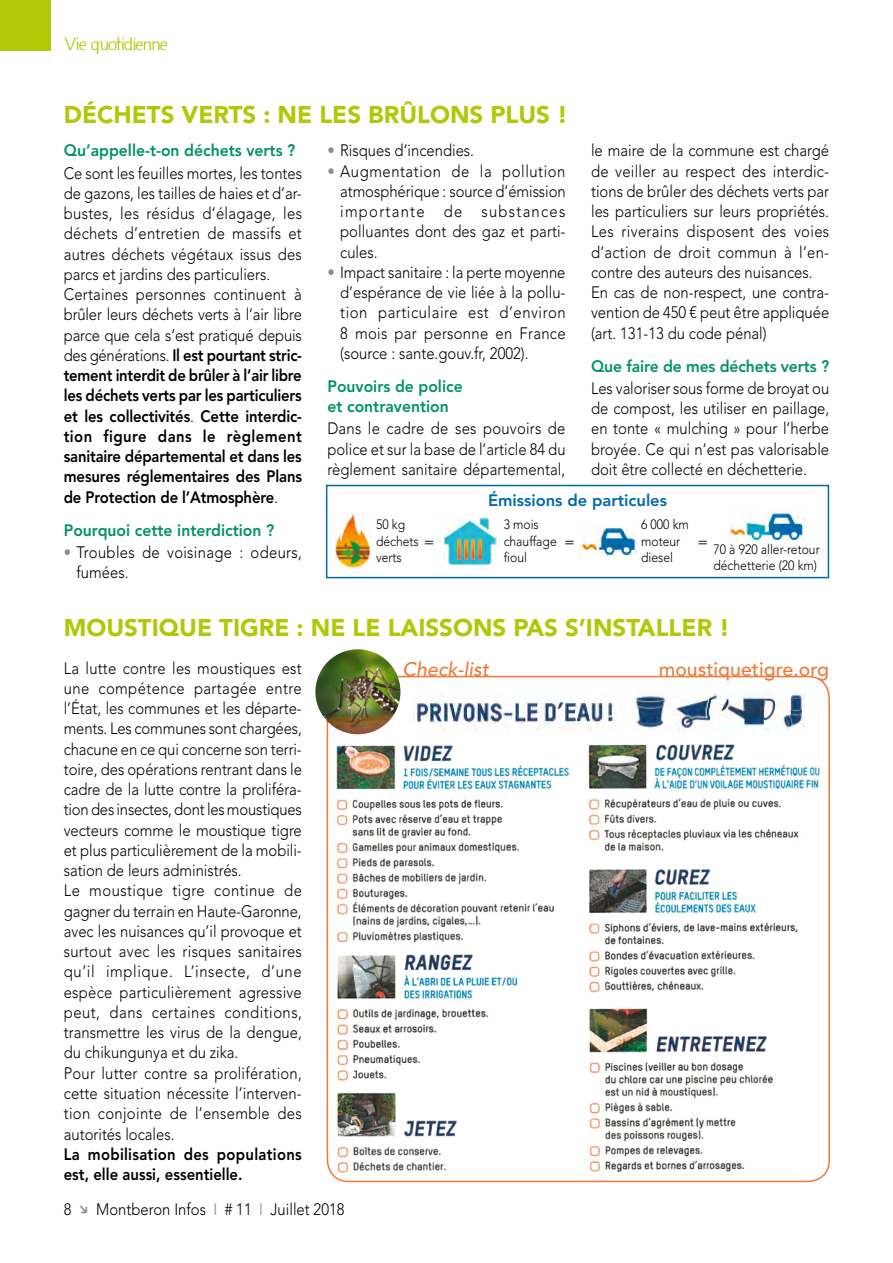
<style>
.page{position:relative;width:893px;height:1263px;background:#fff}
.page>*{position:absolute;margin:0;border:0;box-sizing:border-box;transform-origin:0 0}
.t1{font:900 24px "Avenir LT Std";color:#b1c707}
.t2{font:500 19.5px "Avenir LT Std";color:#ed7b3b}
.t3{font:italic 500 19.5px "Avenir LT Std";color:#ed7b3b}
.t4{font:300 18px "Avenir LT Std";color:#000;scale:.9 1}
.t5{font:300 16.5px/20.2px "Avenir LT Std";color:#000;text-align:justify;scale:.9 1}
.t6{font:800 16.5px/20.2px "Avenir LT Std";color:#00945e;scale:.95 1}
.t7{font:800 16.5px/20.2px "Avenir LT Std";letter-spacing:.02em;color:#000;scale:.9 1}
.t8{font:300 16.5px/20.2px "Avenir LT Std";letter-spacing:.02em;color:#000;scale:.9 1}
.t9{font:800 16.5px "Avenir LT Std";color:#0069a8}
.t10{font:16.5px "Usenet";letter-spacing:-.035em;color:#b1c707}
.t11{font:300 13.5px/16.5px "Avenir LT Std";color:#000;scale:.9 1}
.s1{font-weight:800}
.s2{color:#8b8c8d}
</style>
<div class="page">
<div style="left:0;top:0;width:51px;height:51px;background:#b1c707"></div>
<img style="left:332px;top:744px;width:493px;height:430px">
<div style="left:327px;top:676px;width:503px;height:506px;border:2px solid #ed7b3b;border-radius:21px"></div>
<div style="left:326px;top:485px;width:503px;height:93px;border:2px solid #0069a8"></div>
<img style="left:334px;top:513px;width:38px;height:56px">
<img style="left:443px;top:513px;width:56px;height:56px">
<img style="left:580px;top:526px;width:57px;height:30px">
<img style="left:728px;top:512px;width:77px;height:30px">
<img style="left:413px;top:692px;width:392px;height:39px">
<img style="left:315px;top:649px;width:85px;height:85px;border-radius:43px">
<p class="t10" style="left:64px;top:33px;width:106px">Vie quotidienne</p>
<h1 class="t1" style="left:64px;top:100px;width:505px">DÉCHETS VERTS : NE LES BRÛLONS PLUS !</h1>
<p class="t6" style="left:64px;top:140px;width:245px">Qu’appelle-t-on déchets verts ?</p>
<p class="t5" style="left:64px;top:163px;width:266px;text-align:left">Ce sont les feuilles mortes, les tontes de gazons, les tailles de haies et d’ar&shy;bustes, les résidus d’élagage, les déchets d’entretien de massifs et autres déchets végétaux issus des parcs et jardins des particuliers.<br>Certaines personnes continuent à brûler leurs déchets verts à l’air libre parce que cela s’est pratiqué depuis des générations. <span class="s1">Il est pourtant stric&shy;tement interdit de brûler à l’air libre les déchets verts par les particuliers et les collectivités</span>. <span class="s1">Cette interdic&shy;tion figure dans le règlement sanitaire départemental et dans les mesures réglementaires des Plans de Protection de l’Atmosphère</span>.</p>
<p class="t6" style="left:64px;top:520px;width:223px">Pourquoi cette interdiction ?</p>
<p class="t8" style="left:77px;top:542px;width:252px;text-indent:-13px"><span class="s2">•</span> Troubles de voisinage : odeurs, fumées.</p>
<p class="t5" style="left:591px;top:141px;width:266px;text-align:left">le maire de la commune est chargé de veiller au respect des interdic&shy;tions de brûler des déchets verts par les particuliers sur leurs propriétés.<br>Les riverains disposent des voies d’action de droit commun à l’en&shy;contre des auteurs des nuisances.<br>En cas de non-respect, une contra&shy;vention de 450 € peut être appliquée (art. 131-13 du code pénal)</p>
<p class="t6" style="left:591px;top:356px;width:252px">Que faire de mes déchets verts ?</p>
<p class="t5" style="left:591px;top:378px;width:266px">Les valoriser sous forme de broyat ou de compost, les utiliser en paillage, en tonte « mulching » pour l’herbe broyée. Ce qui n’est pas valorisable doit être collecté en déchetterie.</p>
<p class="t5" style="left:327px;top:141px;width:165px"><span class="s2">•</span> Risques d’incendies.</p>
<p class="t5" style="left:340px;top:161px;width:252px;text-indent:-13px"><span class="s2">•</span> Augmentation de la pollution atmosphérique : source d’émission importante de substances polluantes dont des gaz et parti&shy;cules.</p>
<p class="t5" style="left:340px;top:262px;width:252px;text-indent:-13px"><span class="s2">•</span> Impact sanitaire : la perte moyenne d’espérance de vie liée à la pollu&shy;tion particulaire est d’environ 8 mois par personne en France (source : sante.gouv.fr, 2002).</p>
<p class="t6" style="left:327px;top:376px;width:144px">Pouvoirs de police et contravention</p>
<p class="t5" style="left:327px;top:419px;width:266px">Dans le cadre de ses pouvoirs de police et sur la base de l’article 84 du règlement sanitaire départemental,</p>
<p class="t9" style="left:488px;top:491px;width:181px">Émissions de particules</p>
<p class="t11" style="left:376px;top:517px;width:49px">50 kg déchets verts</p>
<p class="t11" style="left:504px;top:517px;width:61px">3 mois chauffage fioul</p>
<p class="t11" style="left:641px;top:517px;width:55px">6 000 km moteur diesel</p>
<p class="t4" style="left:424px;top:531px;width:13px">=</p>
<p class="t4" style="left:564px;top:531px;width:13px">=</p>
<p class="t11" style="left:697px;top:541px;width:137px;text-align:right"><sup>=</sup> 70 à 920 aller-retour déchetterie (20 km)</p>
<h1 class="t1" style="left:64px;top:614px;width:668px">MOUSTIQUE TIGRE : NE LE LAISSONS PAS S’INSTALLER !</h1>
<p class="t3" style="left:403px;top:658px;width:88px">Check-list</p>
<p class="t2" style="left:659px;top:658px;width:172px">moustiquetigre.org</p>
<p class="t5" style="left:64px;top:658px;width:266px;text-align:left">La lutte contre les moustiques est une compétence partagée entre l’État, les communes et les départe&shy;ments. Les communes sont chargées, chacune en ce qui concerne son terri&shy;toire, des opérations rentrant dans le cadre de la lutte contre la proliféra&shy;tion des insectes, dont les moustiques vecteurs comme le moustique tigre et plus particulièrement de la mobili&shy;sation de leurs administrés.<br>Le moustique tigre continue de gagner du terrain en Haute-Garonne, avec les nuisances qu’il provoque et surtout avec les risques sanitaires qu’il implique. L’insecte, d’une espèce particulièrement agressive peut, dans certaines conditions, transmettre les virus de la dengue, du chikungunya et du zika.<br>Pour lutter contre sa prolifération, cette situation nécessite l’interven&shy;tion conjointe de l’ensemble des autorités locales.</p>
<p class="t7" style="left:64px;top:1144px;width:266px">La mobilisation des populations est, elle aussi, essentielle.</p>
<p class="t5" style="left:64px;top:1199px;width:10px">8</p>
<p class="t5" style="left:96px;top:1199px;width:277px">Montberon Infos <span class="s2">I</span> # 11 <span class="s2">I</span> Juillet 2018</p>
</div>
